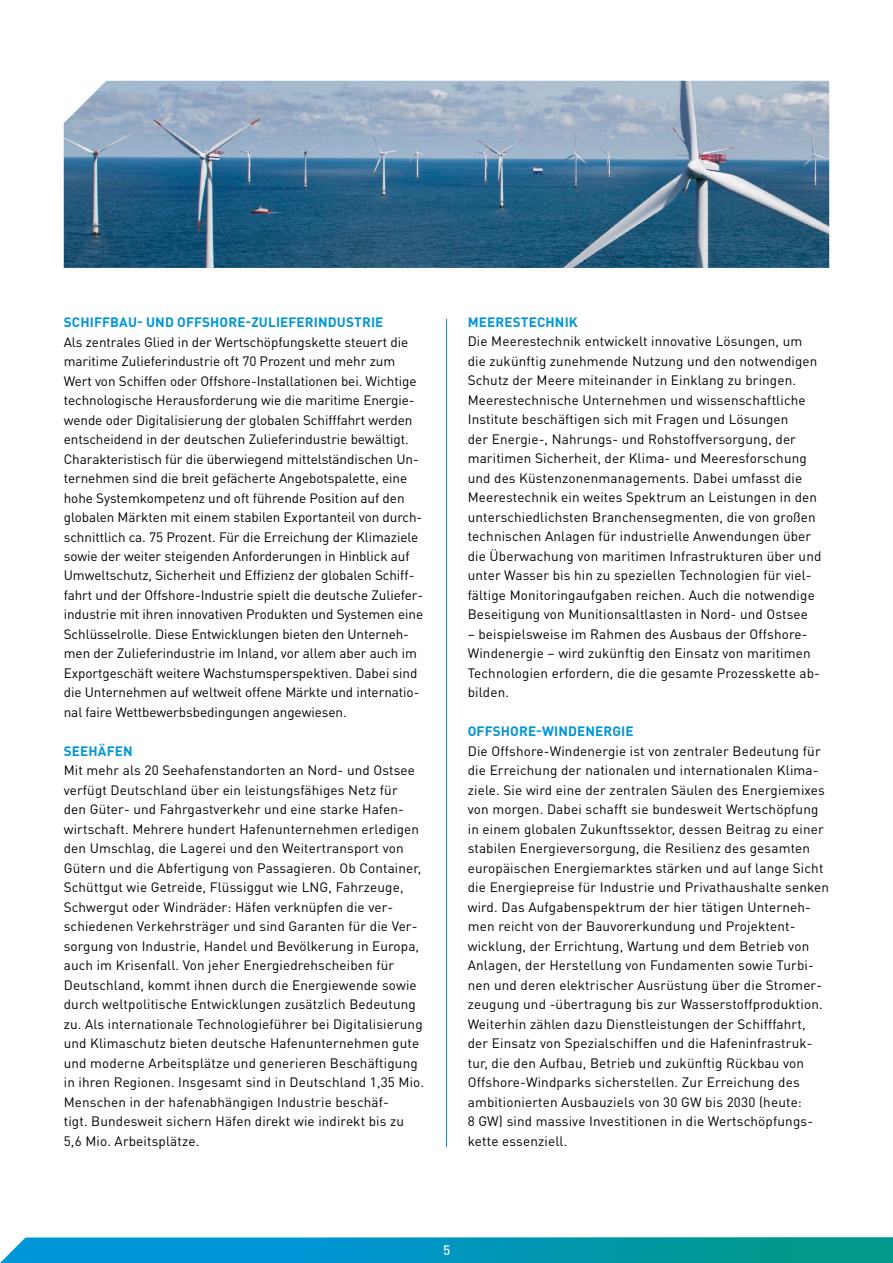
<style>
.page{position:relative;width:893px;height:1263px;background:#fff}
.page>*{position:absolute;margin:0;border:0;box-sizing:border-box;transform-origin:0 0}
.t1{font:13.5px/19.5px "DIN Pro";letter-spacing:.01em;color:#000}
.t2{font:700 13.5px "DIN Pro";letter-spacing:.01em;color:#0095d7}
.t3{font:500 13.5px "DIN Pro";color:#fff}
</style>
<div class="page">
<img style="left:64px;top:81px;width:765px;height:187px">
<svg style="left:0;top:1237px;width:893px;height:26px;background:#0799ba"></svg>
<hr style="left:446px;top:319px;width:1px;height:828px;background:#0095d7">
<p class="t2" style="left:64px;top:313px;width:321px">SCHIFFBAU- UND OFFSHORE-ZULIEFERINDUSTRIE</p>
<p class="t1" style="left:64px;top:331px;width:361px">Als zentrales Glied in der Wertschöpfungskette steuert die maritime Zulieferindustrie oft 70 Prozent und mehr zum Wert von Schiffen oder Offshore-Installationen bei. Wichtige technologische Herausforderung wie die maritime Energie&shy;wende oder Digitalisierung der globalen Schifffahrt werden entscheidend in der deutschen Zulieferindustrie bewältigt.<br>Charakteristisch für die überwiegend mittelständischen Un&shy;ternehmen sind die breit gefächerte Angebotspalette, eine hohe Systemkompetenz und oft führende Position auf den globalen Märkten mit einem stabilen Exportanteil von durch&shy;schnittlich ca. 75 Prozent. Für die Erreichung der Klimaziele sowie der weiter steigenden Anforderungen in Hinblick auf Umweltschutz, Sicherheit und Effizienz der globalen Schiff&shy;fahrt und der Offshore-Industrie spielt die deutsche Zuliefer&shy;industrie mit ihren innovativen Produkten und Systemen eine Schlüsselrolle. Diese Entwicklungen bieten den Unterneh&shy;men der Zulieferindustrie im Inland, vor allem aber auch im Exportgeschäft weitere Wachstumsperspektiven. Dabei sind die Unternehmen auf weltweit offene Märkte und internatio&shy;nal faire Wettbewerbsbedingungen angewiesen.</p>
<p class="t2" style="left:64px;top:742px;width:70px">SEEHÄFEN</p>
<p class="t1" style="left:64px;top:760px;width:362px">Mit mehr als 20 Seehafenstandorten an Nord- und Ostsee verfügt Deutschland über ein leistungsfähiges Netz für<br>den Güter- und Fahrgastverkehr und eine starke Hafen&shy;wirtschaft. Mehrere hundert Hafenunternehmen erledigen den Umschlag, die Lagerei und den Weitertransport von Gütern und die Abfertigung von Passagieren. Ob Container, Schüttgut wie Getreide, Flüssiggut wie LNG, Fahrzeuge, Schwergut oder Windräder: Häfen verknüpfen die ver&shy;schiedenen Verkehrsträger und sind Garanten für die Ver&shy;sorgung von Industrie, Handel und Bevölkerung in Europa, auch im Krisenfall. Von jeher Energiedrehscheiben für Deutschland, kommt ihnen durch die Energiewende sowie durch weltpolitische Entwicklungen zusätzlich Bedeutung zu. Als internationale Technologieführer bei Digitalisierung und Klimaschutz bieten deutsche Hafenunternehmen gute und moderne Arbeitsplätze und generieren Beschäftigung in ihren Regionen. Insgesamt sind in Deutschland 1,35 Mio.<br>Menschen in der hafenabhängigen Industrie beschäf-<br>tigt. Bundesweit sichern Häfen direkt wie indirekt bis zu 5,6 Mio. Arbeitsplätze.</p>
<p class="t2" style="left:468px;top:313px;width:112px">MEERESTECHNIK</p>
<p class="t1" style="left:468px;top:331px;width:355px">Die Meerestechnik entwickelt innovative Lösungen, um die zukünftig zunehmende Nutzung und den notwendigen Schutz der Meere miteinander in Einklang zu bringen.<br>Meerestechnische Unternehmen und wissenschaftliche Institute beschäftigen sich mit Fragen und Lösungen<br>der Energie-, Nahrungs- und Rohstoffversorgung, der maritimen Sicherheit, der Klima- und Meeresforschung und des Küstenzonenmanagements. Dabei umfasst die Meerestechnik ein weites Spektrum an Leistungen in den unterschiedlichsten Branchensegmenten, die von großen technischen Anlagen für industrielle Anwendungen über die Überwachung von maritimen Infrastrukturen über und unter Wasser bis hin zu speziellen Technologien für viel&shy;fältige Monitoringaufgaben reichen. Auch die notwendige Beseitigung von Munitionsaltlasten in Nord- und Ostsee</p>
<p class="t1" style="left:468px;top:623px;width:354px">– beispielsweise im Rahmen des Ausbaus der Offshore-Windenergie – wird zukünftig den Einsatz von maritimen Technologien erfordern, die die gesamte Prozesskette ab&shy;bilden.</p>
<p class="t2" style="left:468px;top:722px;width:167px">OFFSHORE-WINDENERGIE</p>
<p class="t1" style="left:468px;top:740px;width:363px">Die Offshore-Windenergie ist von zentraler Bedeutung für die Erreichung der nationalen und internationalen Klima&shy;ziele. Sie wird eine der zentralen Säulen des Energiemixes von morgen. Dabei schafft sie bundesweit Wertschöpfung in einem globalen Zukunftssektor, dessen Beitrag zu einer stabilen Energieversorgung, die Resilienz des gesamten europäischen Energiemarktes stärken und auf lange Sicht die Energiepreise für Industrie und Privathaushalte senken wird. Das Aufgabenspektrum der hier tätigen Unterneh&shy;men reicht von der Bauvorerkundung und Projektent&shy;wicklung, der Errichtung, Wartung und dem Betrieb von Anlagen, der Herstellung von Fundamenten sowie Turbi&shy;nen und deren elektrischer Ausrüstung über die Stromer&shy;zeugung und -übertragung bis zur Wasserstoffproduktion.<br>Weiterhin zählen dazu Dienstleistungen der Schifffahrt, der Einsatz von Spezialschiffen und die Hafeninfrastruk&shy;tur, die den Aufbau, Betrieb und zukünftig Rückbau von Offshore-Windparks sicherstellen. Zur Erreichung des ambitionierten Ausbauziels von 30 GW bis 2030 (heute:<br>8 GW) sind massive Investitionen in die Wertschöpfungs&shy;kette essenziell.</p>
<p class="t3" style="left:443px;top:1240px;width:9px">5</p>
</div>
